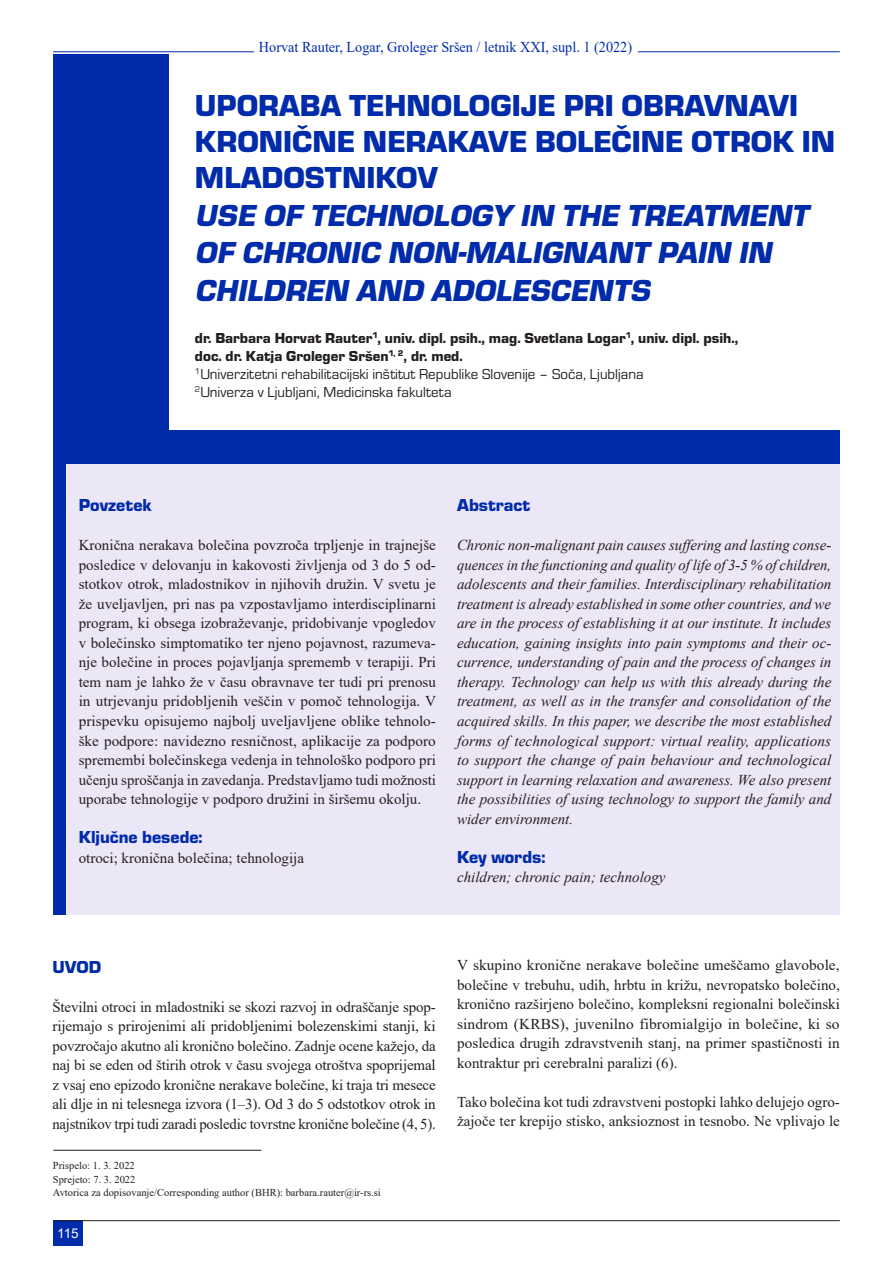
<style>
.page{position:relative;width:893px;height:1263px;background:#fff}
.page>*{position:absolute;margin:0;border:0;box-sizing:border-box;transform-origin:0 0}
.t1{font:italic 31.5px/37.5px "Eurostile TEE Blac";color:#002baa}
.t2{font:31.5px/36px "Eurostile TEE Blac";color:#002baa}
.t3{font:18px "Eurostile TEE Blac";color:#002baa}
.t4{font:15px/19.5px "Times New Roman";color:#231f20;text-align:justify}
.t5{font:italic 15px/19.5px "Times New Roman";color:#231f20;text-align:justify}
.t6{font:15px/18px "Eurostile TEE Blac";color:#231f20}
.t7{font:15px/18px "Eurostile TEE";color:#231f20}
.t8{font:15px "Times New Roman";color:#002baa;scale:.95 1}
.t9{font:13.5px "Arial";color:#fff}
.t10{font:10.5px/13.5px "Times New Roman";color:#231f20}
</style>
<div class="page">
<div style="left:53px;top:54px;width:787px;height:861px;background:#002baa"></div>
<div style="left:169px;top:52px;width:671px;height:377px;background:#fff"></div>
<hr style="left:53px;top:1150px;width:208px;height:1px;background:#231f20">
<div style="left:66px;top:464px;width:391px;height:451px;background:#ece7f7"></div>
<div style="left:457px;top:464px;width:383px;height:451px;background:#ece7f7"></div>
<hr style="left:53px;top:52px;width:787px;height:1px;background:#002baa">
<div style="left:254px;top:31px;width:383px;height:26px;background:#fff"></div>
<div style="left:53px;top:1220px;width:30px;height:26px;background:#002baa"></div>
<hr style="left:53px;top:1220px;width:787px;height:1px;background:#231f20">
<p class="t8" style="left:259px;top:37px;width:394px">Horvat Rauter, Logar, Groleger Sršen / letnik XXI, supl. 1 (2022)</p>
<h1 class="t2" style="left:195px;top:88px;width:642px">UPORABA TEHNOLOGIJE PRI OBRAVNAVI<br>KRONIČNE NERAKAVE BOLEČINE OTROK IN<br>MLADOSTNIKOV</h1>
<h1 class="t1" style="left:195px;top:197px;width:621px">USE OF TECHNOLOGY IN THE TREATMENT<br>OF CHRONIC NON-MALIGNANT PAIN IN<br>CHILDREN AND ADOLESCENTS</h1>
<p class="t6" style="left:195px;top:329px;width:545px">dr. Barbara Horvat Rauter<sup>1</sup>, univ. dipl. psih., mag. Svetlana Logar<sup>1</sup>, univ. dipl. psih., doc. dr. Katja Groleger Sršen<sup>1,</sup> <sup>2</sup>, dr. med.</p>
<p class="t7" style="left:195px;top:365px;width:450px"><sup>1</sup>Univerzitetni rehabilitacijski inštitut Republike Slovenije – Soča, Ljubljana<br><sup>2</sup>Univerza v Ljubljani, Medicinska fakulteta</p>
<p class="t3" style="left:79px;top:496px;width:75px">Povzetek</p>
<p class="t4" style="left:79px;top:535px;width:359px">Kronična nerakava bolečina povzroča trpljenje in trajnejše posledice v delovanju in kakovosti življenja od 3 do 5 od&shy;stotkov otrok, mladostnikov in njihovih družin. V svetu je že uveljavljen, pri nas pa vzpostavljamo interdisciplinarni program, ki obsega izobraževanje, pridobivanje vpogledov v bolečinsko simptomatiko ter njeno pojavnost, razumeva&shy;nje bolečine in proces pojavljanja sprememb v terapiji. Pri tem nam je lahko že v času obravnave ter tudi pri prenosu in utrjevanju pridobljenih veščin v pomoč tehnologija. V prispevku opisujemo najbolj uveljavljene oblike tehnolo&shy;ške podpore: navidezno resničnost, aplikacije za podporo spremembi bolečinskega vedenja in tehnološko podporo pri učenju sproščanja in zavedanja. Predstavljamo tudi možnosti uporabe tehnologije v podporo družini in širšemu okolju.</p>
<p class="t3" style="left:79px;top:827px;width:125px">Ključne besede:</p>
<p class="t4" style="left:79px;top:847px;width:227px">otroci; kronična bolečina; tehnologija</p>
<p class="t3" style="left:457px;top:496px;width:75px">Abstract</p>
<p class="t5" style="left:457px;top:535px;width:376px">Chronic non-malignant pain causes suffering and lasting conse&shy;quences in the functioning and quality of life of 3-5 % of children, adolescents and their families. Interdisciplinary rehabilitation treatment is already established in some other countries, and we are in the process of establishing it at our institute. It includes education, gaining insights into pain symptoms and their oc&shy;currence, understanding of pain and the process of changes in therapy. Technology can help us with this already during the treatment, as well as in the transfer and consolidation of the acquired skills. In this paper, we describe the most established forms of technological support: virtual reality, applications to support the change of pain behaviour and technological support in learning relaxation and awareness. We also present the possibilities of using technology to support the family and wider environment.</p>
<p class="t3" style="left:457px;top:847px;width:90px">Key words:</p>
<p class="t5" style="left:457px;top:867px;width:210px">children; chronic pain; technology</p>
<p class="t3" style="left:52px;top:957px;width:50px">UVOD</p>
<p class="t4" style="left:52px;top:996px;width:385px">Številni otroci in mladostniki se skozi razvoj in odraščanje spop&shy;rijemajo s prirojenimi ali pridobljenimi bolezenskimi stanji, ki povzročajo akutno ali kronično bolečino. Zadnje ocene kažejo, da naj bi se eden od štirih otrok v času svojega otroštva spoprijemal z vsaj eno epizodo kronične nerakave bolečine, ki traja tri mesece ali dlje in ni telesnega izvora (1–3). Od 3 do 5 odstotkov otrok in najstnikov trpi tudi zaradi posledic tovrstne kronične bolečine (4, 5).</p>
<p class="t10" style="left:53px;top:1159px;width:329px">Prispelo: 1. 3. 2022<br>Sprejeto: 7. 3. 2022<br>Avtorica za dopisovanje/Corresponding author (BHR): barbara.rauter@ir-rs.si</p>
<p class="t9" style="left:57px;top:1224px;width:23px">115</p>
<p class="t4" style="left:457px;top:955px;width:384px">V skupino kronične nerakave bolečine umeščamo glavobole, bolečine v trebuhu, udih, hrbtu in križu, nevropatsko bolečino, kronično razširjeno bolečino, kompleksni regionalni bolečinski sindrom (KRBS), juvenilno fibromialgijo in bolečine, ki so posledica drugih zdravstvenih stanj, na primer spastičnosti in kontraktur pri cerebralni paralizi (6).</p>
<p class="t4" style="left:457px;top:1091px;width:384px">Tako bolečina kot tudi zdravstveni postopki lahko delujejo ogro&shy;žajoče ter krepijo stisko, anksioznost in tesnobo. Ne vplivajo le</p>
</div>
